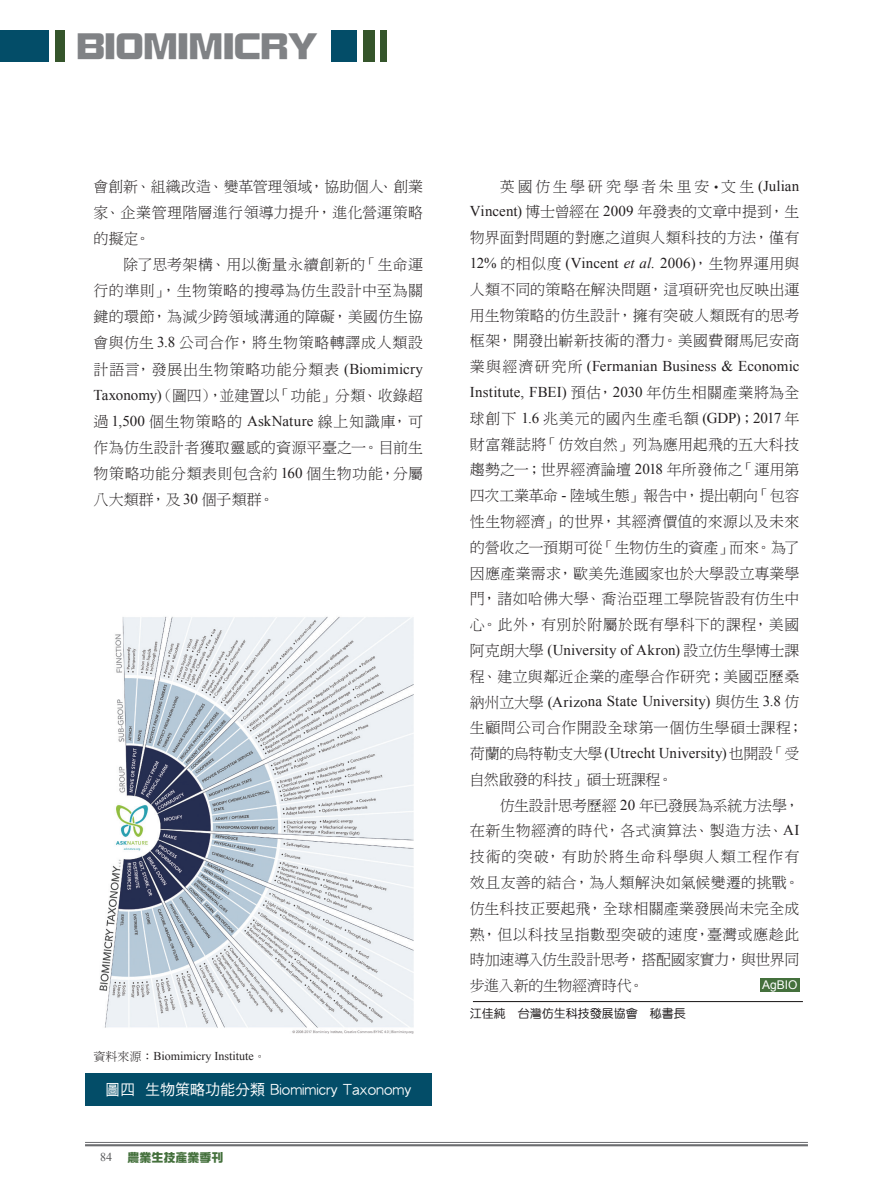
<style>
.page{position:relative;width:893px;height:1191px;background:#fff}
.page>*{position:absolute;margin:0;border:0;box-sizing:border-box;transform-origin:0 0}
.t1{font:36px "DF Zong Yi W9 WINP BF";color:#808285}
.t2{font:15px/25.8px "DF Ming W3 WIN BF";letter-spacing:.01em;color:#231f20;text-align:justify}
.t3{font:15px/25.8px "Times New Roman";letter-spacing:.005em;color:#231f20}
.t4{font:15px "DF Ming W3 WIN BF";letter-spacing:-.015em;color:#231f20}
.t5{font:15px "DF Hei W5 WINP BF";color:#fff}
.t6{font:15px "DF Ming W3 WIN BF";letter-spacing:-.03em;color:#231f20}
.t7{font:15px "DF Ming W3 WIN BF";letter-spacing:.035em;color:#231f20}
.t8{font:15px "DF Ming W3 WIN BF";letter-spacing:.06em;color:#231f20}
.t9{font:15px "DF Ming W3 WIN BF";letter-spacing:-.02em;color:#231f20}
.t10{font:12px "Times New Roman";color:#231f20}
.t11{font:12px "DF Yuan W5 WIN BF";color:#231f20}
.t12{font:12px "DF Zong Yi W9 WINP BF";color:#44703c}
.t13{font:12px "Arial";color:#fff}
.t14{font:12px "Times New Roman";color:#57585a}
.s1{font-family:"Times New Roman"}
.s2{font-family:"DF Ming W3 WIN BF"}
.s3{font-family:"Times New Roman";font-size:12px}
.s4{font-style:italic}
</style>
<div class="page">
<hr style="left:85px;top:1142px;width:723px;height:1px;background:#6c6d70">
<hr style="left:85px;top:1144px;width:723px;height:2px;background:#6c6d70">
<div style="left:331px;top:30px;width:26px;height:31px;background:#034d68"></div>
<div style="left:363px;top:30px;width:11px;height:31px;background:#35552b"></div>
<div style="left:380px;top:30px;width:7px;height:31px;background:#35552b"></div>
<div style="left:55px;top:30px;width:9px;height:32px;background:#35552b"></div>
<div style="left:0;top:30px;width:48px;height:32px;background:#034d68"></div>
<img style="left:99px;top:616px;width:315px;height:418px">
<div style="left:85px;top:1073px;width:347px;height:33px;background:#034d68"></div>
<hr style="left:473px;top:1001px;width:330px;height:1px;background:#231f20">
<div style="left:760px;top:978px;width:40px;height:13px;background:#44703c"></div>
<h1 class="t1" style="left:77px;top:28px;width:243px">BIOMIMICRY</h1>
<p class="t2" style="left:94px;top:173px;width:331px">會創新、組織改造、變革管理領域，協助個人、創業家、企業管理階層進行領導力提升，進化營運策略的擬定。</p>
<p class="t2" style="left:94px;top:251px;width:331px;text-indent:30px">除了思考架構、用以衡量永續創新的「生命運行的準則」，生物策略的搜尋為仿生設計中至為關鍵的環節，為減少跨領域溝通的障礙，美國仿生協會與仿生 <span class="s1">3.8</span> 公司合作，將生物策略轉譯成人類設計語言，發展出生物策略功能分類表 <span class="s1">(Biomimicry Taxonomy)</span>（圖四），並建置以「功能」分類、收錄超過 <span class="s1">1,500</span> 個生物策略的 <span class="s1">AskNature</span> 線上知識庫，可作為仿生設計者獲取靈感的資源平臺之一。目前生物策略功能分類表則包含約 <span class="s1">160</span> 個生物功能，分屬八大類群，及<span class="s1">30</span> 個子類群。</p>
<p class="t10" style="left:94px;top:1047px;width:174px"><span class="s2">資料來源：</span>Biomimicry Institute<span class="s2">。</span></p>
<p class="t5" style="left:105px;top:1082px;width:308px">圖四 生物策略功能分類 Biomimicry Taxonomy</p>
<p class="t14" style="left:100px;top:1149px;width:13px">84</p>
<p class="t12" style="left:128px;top:1151px;width:97px">農業生技產業季刊</p>
<p class="t2" style="left:470px;top:173px;width:331px;text-indent:30px">英國仿生學研究學者朱里安 <span class="s3">•</span>文生<span class="s1">(Julian Vincent)</span> 博士曾經在 <span class="s1">2009</span> 年發表的文章中提到，生物界面對問題的對應之道與人類科技的方法，僅有</p>
<p class="t3" style="left:470px;top:250px;width:331px">12% <span class="s2">的相似度</span> (Vincent <span class="s4">et al.</span> 2006)<span class="s2">，生物界運用與</span></p>
<p class="t2" style="left:470px;top:276px;width:331px">人類不同的策略在解決問題，這項研究也反映出運用生物策略的仿生設計，擁有突破人類既有的思考框架，開發出嶄新技術的潛力。美國費爾馬尼安商</p>
<p class="t3" style="left:470px;top:353px;width:331px"><span class="s2">業與經濟研究所</span> (Fermanian Business &amp; Economic<br>Institute, FBEI) <span class="s2">預估，</span>2030 <span class="s2">年仿生相關產業將為全</span></p>
<p class="t2" style="left:470px;top:405px;width:331px">球創下 <span class="s1">1.6</span> 兆美元的國內生產毛額 <span class="s1">(GDP)</span>；<span class="s1">2017</span> 年財富雜誌將「仿效自然」列為應用起飛的五大科技趨勢之一；世界經濟論壇 <span class="s1">2018</span> 年所發佈之「運用第四次工業革命 <span class="s1">-</span> 陸域生態」報告中，提出朝向「包容性生物經濟」的世界，其經濟價值的來源以及未來的營收之一預期可從「生物仿生的資產」而來。為了因應產業需求，歐美先進國家也於大學設立專業學門，諸如哈佛大學、喬治亞理工學院皆設有仿生中心。此外，有別於附屬於既有學科下的課程，美國</p>
<p class="t3" style="left:470px;top:637px;width:331px"><span class="s2">阿克朗大學</span> (University of Akron) <span class="s2">設立仿生學博士課</span></p>
<p class="t2" style="left:470px;top:663px;width:331px">程、建立與鄰近企業的產學合作研究；美國亞歷桑</p>
<p class="t3" style="left:470px;top:688px;width:331px"><span class="s2">納州立大學</span> (Arizona State University) <span class="s2">與仿生</span> 3.8 <span class="s2">仿</span></p>
<p class="t2" style="left:470px;top:715px;width:335px">生顧問公司合作開設全球第一個仿生學碩士課程；</p>
<p class="t3" style="left:470px;top:740px;width:331px"><span class="s2">荷蘭的烏特勒支大學</span>(Utrecht University)<span class="s2">也開設「受</span></p>
<p class="t4" style="left:470px;top:772px;width:204px">自然啟發的科技」碩士班課程。</p>
<p class="t4" style="left:500px;top:797px;width:301px">仿生設計思考歷經 <span class="s1">20</span> 年已發展為系統方法學，</p>
<p class="t2" style="left:470px;top:818px;width:331px">在新生物經濟的時代，各式演算法、製造方法、<span class="s1">AI</span></p>
<p class="t8" style="left:470px;top:849px;width:331px">技術的突破，有助於將生命科學與人類工程作有</p>
<p class="t2" style="left:470px;top:869px;width:331px">效且友善的結合，為人類解決如氣候變遷的挑戰。</p>
<p class="t2" style="left:470px;top:895px;width:331px">仿生科技正要起飛，全球相關產業發展尚未完全成</p>
<p class="t7" style="left:470px;top:926px;width:331px">熟，但以科技呈指數型突破的速度，臺灣或應趁此</p>
<p class="t6" style="left:470px;top:952px;width:331px">時加速導入仿生設計思考，搭配國家實力，與世界同</p>
<p class="t9" style="left:470px;top:978px;width:175px">步進入新的生物經濟時代。</p>
<p class="t13" style="left:762px;top:977px;width:37px">AgBIO</p>
<p class="t11" style="left:470px;top:1007px;width:217px">江佳純 台灣仿生科技發展協會 秘書長</p>
</div>
